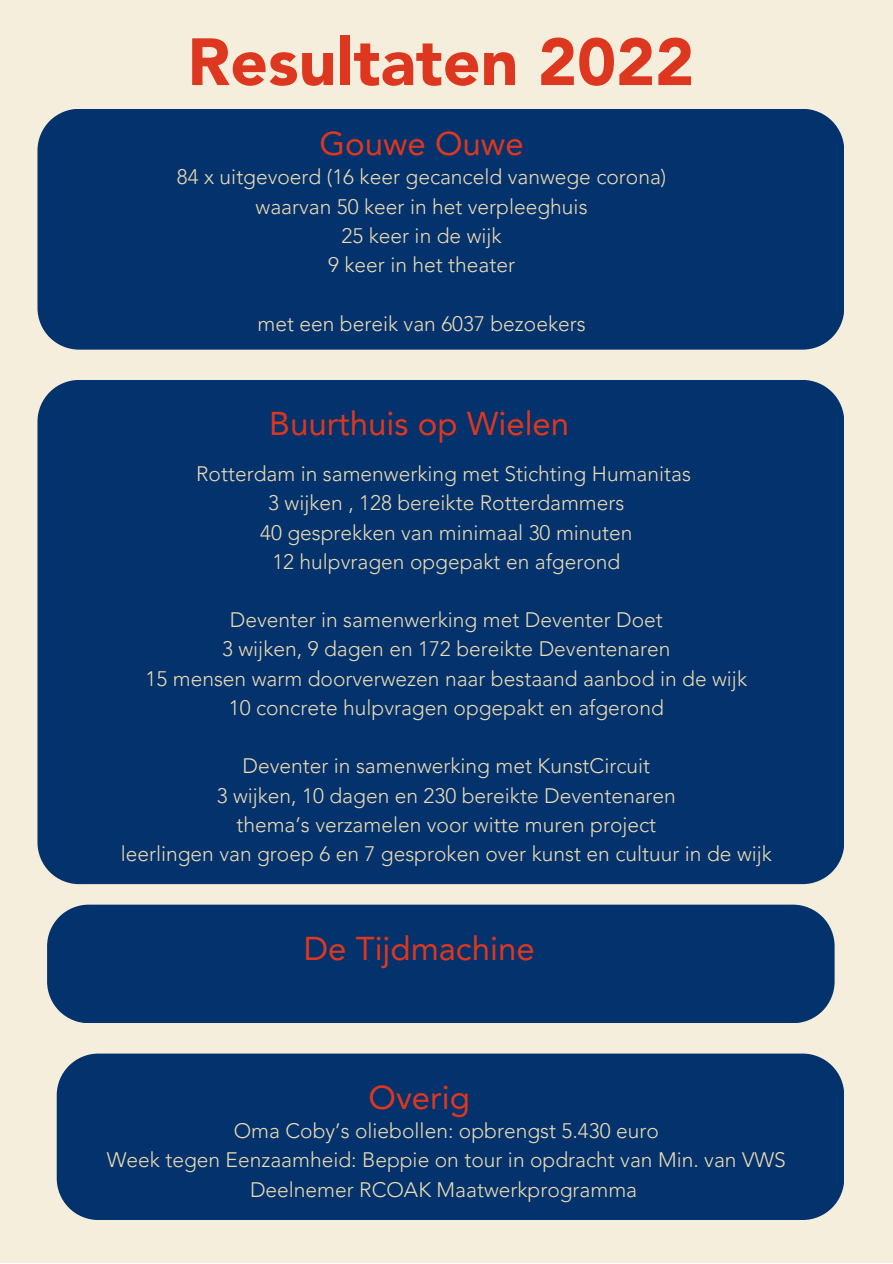
<style>
.page{position:relative;width:893px;height:1264px;background:#fff}
.page>*{position:absolute;margin:0;border:0;box-sizing:border-box;transform-origin:0 0}
.t1{font:900 66px "Avenir LT Pro";color:#de371f}
.t2{font:33px "Avenir LT Pro";color:#de371f}
.t3{font:300 21px "Avenir LT Pro";color:#ebdbb3}
</style>
<div class="page">
<div style="left:0;top:0;width:892px;height:1262px;background:#f5eedc"></div>
<div style="left:37px;top:109px;width:807px;height:240px;background:#03326c"></div>
<div style="left:37px;top:380px;width:807px;height:504px;background:#03326c"></div>
<div style="left:47px;top:904px;width:787px;height:119px;background:#03326c"></div>
<div style="left:57px;top:1053px;width:787px;height:166px;background:#03326c"></div>
<p class="t1" style="left:187px;top:35px;width:508px">Resultaten 2022</p>
<p class="t2" style="left:319px;top:130px;width:206px">Gouwe Ouwe</p>
<p class="t3" style="left:177px;top:168px;width:491px">84 x uitgevoerd (16 keer gecanceld vanwege corona)</p>
<p class="t3" style="left:255px;top:198px;width:333px">waarvan 50 keer in het verpleeghuis</p>
<p class="t3" style="left:341px;top:227px;width:162px">25 keer in de wijk</p>
<p class="t3" style="left:328px;top:256px;width:188px">9 keer in het theater</p>
<p class="t3" style="left:257px;top:314px;width:330px">met een bereik van 6037 bezoekers</p>
<p class="t2" style="left:269px;top:410px;width:301px">Buurthuis op Wielen</p>
<p class="t3" style="left:196px;top:465px;width:496px">Rotterdam in samenwerking met Stichting Humanitas</p>
<p class="t3" style="left:268px;top:494px;width:357px">3 wijken , 128 bereikte Rotterdammers</p>
<p class="t3" style="left:260px;top:523px;width:374px">40 gesprekken van minimaal 30 minuten</p>
<p class="t3" style="left:272px;top:553px;width:349px">12 hulpvragen opgepakt en afgerond</p>
<p class="t3" style="left:230px;top:611px;width:434px">Deventer in samenwerking met Deventer Doet</p>
<p class="t3" style="left:222px;top:640px;width:450px">3 wijken, 9 dagen en 172 bereikte Deventenaren</p>
<p class="t3" style="left:145px;top:669px;width:603px">15 mensen warm doorverwezen naar bestaand aanbod in de wijk</p>
<p class="t3" style="left:229px;top:699px;width:436px">10 concrete hulpvragen opgepakt en afgerond</p>
<p class="t3" style="left:242px;top:757px;width:409px">Deventer in samenwerking met KunstCircuit</p>
<p class="t3" style="left:217px;top:786px;width:461px">3 wijken, 10 dagen en 230 bereikte Deventenaren</p>
<p class="t3" style="left:236px;top:816px;width:421px">thema’s verzamelen voor witte muren project</p>
<p class="t3" style="left:121px;top:845px;width:652px">leerlingen van groep 6 en 7 gesproken over kunst en cultuur in de wijk</p>
<p class="t2" style="left:304px;top:934px;width:232px">De Tijdmachine</p>
<p class="t2" style="left:368px;top:1083px;width:103px">Overig</p>
<p class="t3" style="left:234px;top:1122px;width:426px">Oma Coby’s oliebollen: opbrengst 5.430 euro</p>
<p class="t3" style="left:107px;top:1151px;width:680px">Week tegen Eenzaamheid: Beppie on tour in opdracht van Min. van VWS</p>
<p class="t3" style="left:250px;top:1180px;width:388px">Deelnemer RCOAK Maatwerkprogramma</p>
</div>
